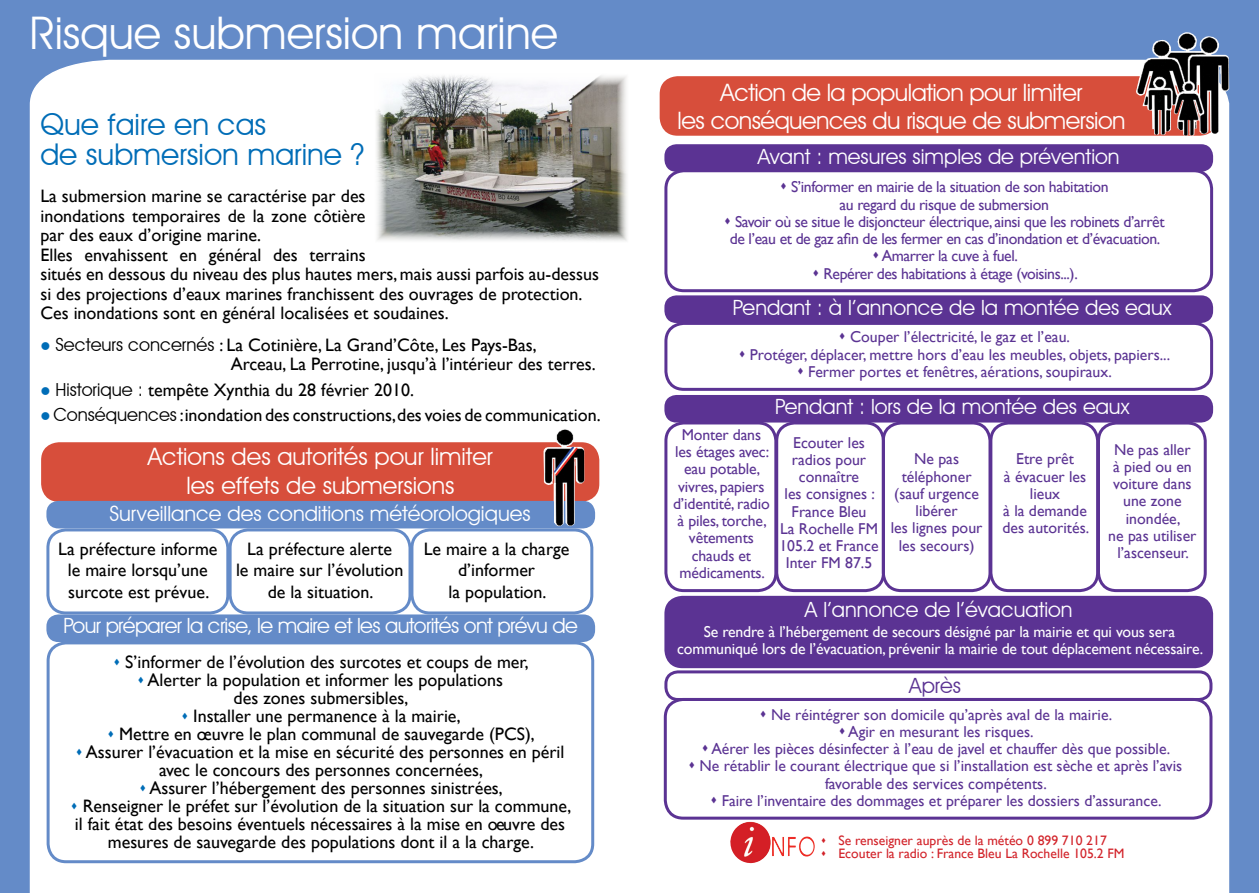
<style>
.page{position:relative;width:1259px;height:893px;background:#648bc8}
.page>*{position:absolute;margin:0;border:0;box-sizing:border-box;transform-origin:0 0}
.t1{font:45px "Avant Garde IT Cby BT";color:#fff}
.t2{font:30px/30px "Avant Garde IT Cby BT";color:#006db7}
.t3{font:24px/28.8px "Avant Garde IT Cby BT";letter-spacing:-.02em;color:#fff;text-align:center}
.t4{font:24px/28.8px "Avant Garde IT Cby BT";color:#fff;text-align:center}
.t5{font:21px "Avant Garde IT Cby BT";color:#fff}
.t6{font:21px "Avant Garde IT Cby BT";letter-spacing:-.03em;color:#fff}
.t7{font:21px "Avant Garde IT Cby BT";color:#5b3393}
.t8{font:18px/19.5px "Gill Sans";color:#000;text-align:center}
.t9{font:15.75px/17.2px "Gill Sans";color:#5b3393;text-align:center}
.t10{font:15.75px/17.2px "Gill Sans";letter-spacing:-.025em;color:#5b3393;text-align:center}
.t11{font:15.75px/17.2px "Gill Sans";letter-spacing:-.01em;color:#fff;text-align:center}
.t12{font:13.65px "Gill Sans";color:#d2232a}
.s1{color:#006db7}
.s2{font-family:"Avant Garde IT Cby BT"}
</style>
<div class="page">
<div style="left:29px;top:59px;width:1201px;height:834px;background:#fff"></div>
<img style="left:374px;top:73px;width:255px;height:170px">
<div style="left:41px;top:442px;width:558px;height:60px;background:#d74e3b;border-radius:18px"></div>
<div style="left:659px;top:76px;width:558px;height:60px;background:#d74e3b;border-radius:18px"></div>
<div style="left:46px;top:501px;width:549px;height:27px;background:#648bc8;border-radius:12px"></div>
<div style="left:664px;top:144px;width:549px;height:28px;background:#5b3393;border-radius:12px"></div>
<div style="left:664px;top:596px;width:549px;height:72px;background:#5b3393;border-radius:18px"></div>
<div style="left:664px;top:395px;width:549px;height:28px;background:#5b3393;border-radius:12px"></div>
<div style="left:664px;top:295px;width:549px;height:28px;background:#5b3393;border-radius:12px"></div>
<div style="left:664px;top:670px;width:548px;height:31px;border:3px solid #5b3393;border-radius:12px"></div>
<div style="left:46px;top:614px;width:549px;height:28px;background:#648bc8;border-radius:12px"></div>
<img style="left:543px;top:428px;width:42px;height:98px">
<div style="left:46px;top:528px;width:183px;height:86px;border:3px solid #648bc8;border-radius:18px"></div>
<div style="left:47px;top:641px;width:547px;height:222px;border:3px solid #648bc8;border-radius:18px"></div>
<div style="left:229px;top:528px;width:182px;height:86px;border:3px solid #648bc8;border-radius:18px"></div>
<div style="left:410px;top:528px;width:183px;height:86px;border:3px solid #648bc8;border-radius:18px"></div>
<div style="left:664px;top:421px;width:113px;height:171px;border:3px solid #5b3393;border-radius:18px"></div>
<div style="left:775px;top:421px;width:110px;height:171px;border:3px solid #5b3393;border-radius:18px"></div>
<div style="left:881px;top:421px;width:110px;height:171px;border:3px solid #5b3393;border-radius:18px"></div>
<div style="left:989px;top:421px;width:110px;height:171px;border:3px solid #5b3393;border-radius:18px"></div>
<div style="left:1097px;top:422px;width:109px;height:170px;border:3px solid #5b3393;border-radius:18px"></div>
<div style="left:664px;top:322px;width:549px;height:69px;border:3px solid #5b3393;border-radius:18px"></div>
<div style="left:664px;top:698px;width:548px;height:122px;border:3px solid #5b3393;border-radius:18px"></div>
<div style="left:664px;top:169px;width:549px;height:123px;border:3px solid #5b3393;border-radius:18px"></div>
<img style="left:1135px;top:32px;width:55px;height:104px">
<img style="left:730px;top:822px;width:27px;height:41px">
<h1 class="t1" style="left:30px;top:6px;width:530px">Risque submersion marine</h1>
<h2 class="t2" style="left:40px;top:109px;width:325px">Que faire en cas<br>de submersion marine ?</h2>
<p class="t8" style="left:40px;top:187px;width:560px;text-align:left">La submersion marine se caractérise par des<br>inondations temporaires de la zone côtière<br>par des eaux d’origine marine.<br>Elles envahissent en général des terrains<br>situés en dessous du niveau des plus hautes mers, mais aussi parfois au-dessus si des projections d’eaux marines franchissent des ouvrages de protection.<br>Ces inondations sont en général localisées et soudaines.</p>
<p class="t8" style="left:231px;top:335px;width:366px;text-align:left;text-indent:-190px"><span class="s1">●</span> <span class="s2">Secteurs concernés</span> : La Cotinière, La Grand’Côte, Les Pays-Bas,<br>Arceau, La Perrotine, jusqu’à l’intérieur des terres.</p>
<p class="t8" style="left:40px;top:380px;width:375px"><span class="s1">●</span> <span class="s2">Historique :</span> tempête Xynthia du 28 février 2010.</p>
<p class="t8" style="left:40px;top:406px;width:562px"><span class="s1">●</span> <span class="s2">Conséquences</span> :inondation des constructions,des voies de communication.</p>
<h3 class="t4" style="left:148px;top:442px;width:347px">Actions des autorités pour limiter les effets de submersions</h3>
<p class="t5" style="left:109px;top:501px;width:423px">Surveillance des conditions météorologiques</p>
<p class="t8" style="left:58px;top:538px;width:161px;line-height:21.6px">La préfecture informe le maire lorsqu’une surcote est prévue.</p>
<p class="t8" style="left:236px;top:538px;width:169px;line-height:21.6px">La préfecture alerte<br>le maire sur l’évolution de la situation.</p>
<p class="t8" style="left:424px;top:538px;width:147px;line-height:21.6px">Le maire a la charge d’informer<br>la population.</p>
<p class="t6" style="left:64px;top:612px;width:516px">Pour préparer la crise, le maire et les autorités ont prévu de</p>
<p class="t8" style="left:113px;top:652px;width:417px"><span class="s1">▲</span> S’informer de l’évolution des surcotes et coups de mer,</p>
<p class="t8" style="left:137px;top:671px;width:367px;line-height:18px"><span class="s1">▲</span> Alerter la population et informer les populations des zones submersibles,</p>
<p class="t8" style="left:181px;top:706px;width:281px"><span class="s1">▲</span> Installer une permanence à la mairie,</p>
<p class="t8" style="left:107px;top:724px;width:429px"><span class="s1">▲</span> Mettre en œuvre le plan communal de sauvegarde (PCS),</p>
<p class="t8" style="left:76px;top:743px;width:490px;line-height:18px"><span class="s1">▲</span> Assurer l’évacuation et la mise en sécurité des personnes en péril avec le concours des personnes concernées,</p>
<p class="t8" style="left:139px;top:778px;width:365px"><span class="s1">▲</span> Assurer l’hébergement des personnes sinistrées,</p>
<p class="t8" style="left:71px;top:797px;width:502px;line-height:18px"><span class="s1">▲</span> Renseigner le préfet sur l’évolution de la situation sur la commune, il fait état des besoins éventuels nécessaires à la mise en oeuvre des mesures de sauvegarde des populations dont il a la charge.</p>
<h3 class="t3" style="left:677px;top:77px;width:449px">Action de la population pour limiter<br>les conséquences du risque de submersion</h3>
<p class="t5" style="left:758px;top:143px;width:363px">Avant : mesures simples de prévention</p>
<p class="t10" style="left:780px;top:179px;width:330px">▲ S’informer en mairie de la situation de son habitation au regard du risque de submersion</p>
<p class="t10" style="left:724px;top:213px;width:442px">▲ Savoir où se situe le disjoncteur électrique, ainsi que les robinets d’arrêt de l’eau et de gaz afin de les fermer en cas d’inondation et d’évacuation.</p>
<p class="t10" style="left:872px;top:248px;width:147px">▲ Amarrer la cuve à fuel.</p>
<p class="t10" style="left:812px;top:265px;width:267px">▲ Repérer des habitations à étage (voisins...).</p>
<p class="t5" style="left:733px;top:294px;width:440px">Pendant : à l’annonce de la montée des eaux</p>
<p class="t9" style="left:838px;top:329px;width:233px">▲ Couper l’électricité, le gaz et l’eau.</p>
<p class="t9" style="left:738px;top:346px;width:433px">▲ Protéger, déplacer, mettre hors d’eau les meubles, objets, papiers...</p>
<p class="t9" style="left:797px;top:363px;width:316px">▲ Fermer portes et fenêtres, aérations, soupiraux.</p>
<p class="t5" style="left:775px;top:394px;width:356px">Pendant : lors de la montée des eaux</p>
<p class="t9" style="left:673px;top:426px;width:98px">Monter dans les étages avec: eau potable, vivres, papiers d’identité, radio à piles, torche, vêtements chauds et médicaments.</p>
<p class="t9" style="left:779px;top:434px;width:101px">Ecouter les radios pour connaître<br>les consignes :<br>France Bleu<br>La Rochelle FM<br>105.2 et France<br>Inter FM 87.5</p>
<p class="t9" style="left:891px;top:451px;width:93px">Ne pas téléphoner (sauf urgence libérer<br>les lignes pour les secours)</p>
<p class="t9" style="left:1002px;top:451px;width:88px">Etre prêt<br>à évacuer les lieux<br>à la demande des autorités.</p>
<p class="t9" style="left:1108px;top:441px;width:90px">Ne pas aller<br>à pied ou en voiture dans une zone inondée,<br>ne pas utiliser l’ascenseur.</p>
<p class="t5" style="left:805px;top:596px;width:269px">A l’annonce de l’évacuation</p>
<p class="t11" style="left:677px;top:623px;width:527px">Se rendre à l’hébergement de secours désigné par la mairie et qui vous sera communiqué lors de l’évacuation, prévenir la mairie de tout déplacement nécessaire.</p>
<p class="t7" style="left:909px;top:672px;width:53px">Après</p>
<p class="t9" style="left:759px;top:706px;width:354px">▲ Ne réintégrer son domicile qu’après aval de la mairie.</p>
<p class="t9" style="left:838px;top:723px;width:197px">▲ Agir en mesurant les risques.</p>
<p class="t9" style="left:701px;top:740px;width:470px">▲ Aérer les pièces désinfecter à l’eau de javel et chauffer dès que possible.</p>
<p class="t9" style="left:688px;top:758px;width:496px">▲ Ne rétablir le courant électrique que si l’installation est sèche et après l’avis favorable des services compétents.</p>
<p class="t9" style="left:710px;top:792px;width:453px">▲ Faire l’inventaire des dommages et préparer les dossiers d’assurance.</p>
<p class="t12" style="left:821px;top:832px;width:287px">▲ Se renseigner auprès de la météo 0 899 710 217</p>
<p class="t12" style="left:821px;top:846px;width:305px">▲ Ecouter la radio : France Bleu La Rochelle 105.2 FM</p>
</div>
